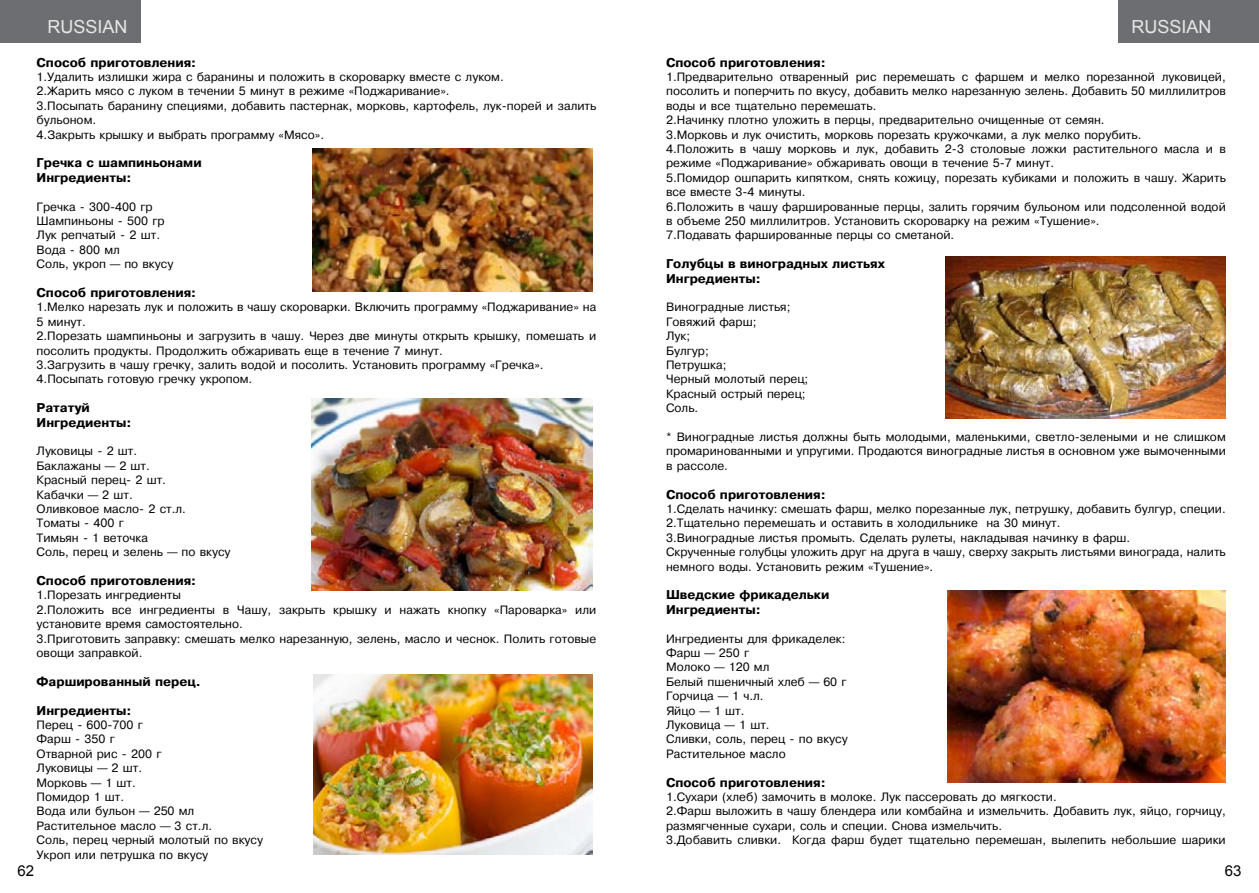
<style>
.page{position:relative;width:1259px;height:893px;background:#fff}
.page>*{position:absolute;margin:0;border:0;box-sizing:border-box;transform-origin:0 0}
.t1{font:18px "Arial";color:#e6e7e8}
.t2{font:15px "Arial";color:#000}
.t3{font:12px/14.4px "Pragmatica Cyrillic";color:#000}
.t4{font:700 12px/14.4px "Pragmatica";color:#000}
</style>
<div class="page">
<div style="left:0;top:0;width:140px;height:43px;background:#6d6e71"></div>
<div style="left:1118px;top:0;width:141px;height:43px;background:#6d6e71"></div>
<img style="left:313px;top:674px;width:279px;height:181px">
<img style="left:311px;top:399px;width:282px;height:191px">
<img style="left:312px;top:149px;width:281px;height:143px">
<img style="left:946px;top:257px;width:279px;height:161px">
<img style="left:947px;top:590px;width:278px;height:193px">
<h1 class="t1" style="left:48px;top:14px;width:82px">RUSSIAN</h1>
<h1 class="t1" style="left:1131px;top:14px;width:82px">RUSSIAN</h1>
<p class="t4" style="left:37px;top:55px;width:161px">Способ приготовления:</p>
<p class="t3" style="left:37px;top:70px;width:561px">1.Удалить излишки жира с баранины и положить в скороварку вместе с луком.<br>2.Жарить мясо с луком в течении 5 минут в режиме «Поджаривание».<br>3.Посыпать баранину специями, добавить пастернак, морковь, картофель, лук-порей и залить бульоном.<br>4.Закрыть крышку и выбрать программу «Мясо».</p>
<p class="t4" style="left:37px;top:156px;width:167px">Гречка с шампиньонами<br>Ингредиенты:</p>
<p class="t3" style="left:37px;top:200px;width:138px">Гречка - 300-400 гр<br>Шампиньоны - 500 гр<br>Лук репчатый - 2 шт.<br>Вода - 800 мл<br>Соль, укроп — по вкусу</p>
<p class="t4" style="left:37px;top:285px;width:161px">Способ приготовления:</p>
<p class="t3" style="left:37px;top:300px;width:561px">1.Мелко нарезать лук и положить в чашу скороварки. Включить программу «Поджаривание» на 5 минут.<br>2.Порезать шампиньоны и загрузить в чашу. Через две минуты открыть крышку, помешать и посолить продукты. Продолжить обжаривать еще в течение 7 минут.<br>3.Загрузить в чашу гречку, залить водой и посолить. Установить программу «Гречка».<br>4.Посыпать готовую гречку укропом.</p>
<p class="t4" style="left:37px;top:401px;width:96px">Рататуй<br>Ингредиенты:</p>
<p class="t3" style="left:37px;top:444px;width:195px">Луковицы - 2 шт.<br>Баклажаны — 2 шт.<br>Красный перец- 2 шт.<br>Кабачки — 2 шт.<br>Оливковое масло- 2 ст.л.<br>Томаты - 400 г<br>Тимьян - 1 веточка<br>Соль, перец и зелень — по вкусу</p>
<p class="t4" style="left:37px;top:573px;width:161px">Способ приготовления:</p>
<p class="t3" style="left:37px;top:588px;width:561px">1.Порезать ингредиенты<br>2.Положить все ингредиенты в Чашу, закрыть крышку и нажать кнопку «Пароварка» или установите время самостоятельно.<br>3.Приготовить заправку: смешать мелко нарезанную, зелень, масло и чеснок. Полить готовые овощи заправкой.</p>
<p class="t4" style="left:37px;top:674px;width:165px">Фаршированный перец.</p>
<p class="t4" style="left:37px;top:703px;width:96px">Ингредиенты:</p>
<p class="t3" style="left:37px;top:718px;width:228px">Перец - 600-700 г<br>Фарш - 350 г<br>Отварной рис - 200 г<br>Луковицы — 2 шт.<br>Морковь — 1 шт.<br>Помидор 1 шт.<br>Вода или бульон — 250 мл<br>Растительное масло — 3 ст.л.<br>Соль, перец черный молотый по вкусу<br>Укроп или петрушка по вкусу</p>
<p class="t4" style="left:666px;top:55px;width:161px">Способ приготовления:</p>
<p class="t3" style="left:666px;top:70px;width:561px">1.Предварительно отваренный рис перемешать с фаршем и мелко порезанной луковицей, посолить и поперчить по вкусу, добавить мелко нарезанную зелень. Добавить 50 миллилитров воды и все тщательно перемешать.<br>2.Начинку плотно уложить в перцы, предварительно очищенные от семян.<br>3.Морковь и лук очистить, морковь порезать кружочками, а лук мелко порубить.<br>4.Положить в чашу морковь и лук, добавить 2-3 столовые ложки растительного масла и в режиме «Поджаривание» обжаривать овощи в течение 5-7 минут.<br>5.Помидор ошпарить кипятком, снять кожицу, порезать кубиками и положить в чашу. Жарить все вместе 3-4 минуты.<br>6.Положить в чашу фаршированные перцы, залить горячим бульоном или подсоленной водой в объеме 250 миллилитров. Установить скороварку на режим «Тушение».<br>7.Подавать фаршированные перцы со сметаной.</p>
<p class="t4" style="left:666px;top:257px;width:220px">Голубцы в виноградных листьях<br>Ингредиенты:</p>
<p class="t3" style="left:666px;top:300px;width:144px">Виноградные листья;<br>Говяжий фарш;<br>Лук;<br>Булгур;<br>Петрушка;<br>Черный молотый перец;<br>Красный острый перец;<br>Соль.</p>
<p class="t3" style="left:666px;top:430px;width:561px;text-align:justify">* Виноградные листья должны быть молодыми, маленькими, светло-зелеными и не слишком промаринованными и упругими. Продаются виноградные листья в основном уже вымоченными в рассоле.</p>
<p class="t4" style="left:666px;top:487px;width:161px">Способ приготовления:</p>
<p class="t3" style="left:666px;top:502px;width:561px">1.Сделать начинку: смешать фарш, мелко порезанные лук, петрушку, добавить булгур, специи.<br>2.Тщательно перемешать и оставить в холодильнике на 30 минут.<br>3.Виноградные листья промыть. Сделать рулеты, накладывая начинку в фарш.<br>Скрученные голубцы уложить друг на друга в чашу, сверху закрыть листьями винограда, налить немного воды. Установить режим «Тушение».</p>
<p class="t4" style="left:666px;top:588px;width:165px">Шведские фрикадельки<br>Ингредиенты:</p>
<p class="t3" style="left:666px;top:632px;width:183px">Ингредиенты для фрикаделек:<br>Фарш — 250 г<br>Молоко — 120 мл<br>Белый пшеничный хлеб — 60 г<br>Горчица — 1 ч.л.<br>Яйцо — 1 шт.<br>Луковица — 1 шт.<br>Сливки, соль, перец - по вкусу<br>Растительное масло</p>
<p class="t4" style="left:666px;top:775px;width:161px">Способ приготовления:</p>
<p class="t3" style="left:666px;top:790px;width:561px">1.Сухари (хлеб) замочить в молоке. Лук пассеровать до мягкости.<br>2.Фарш выложить в чашу блендера или комбайна и измельчить. Добавить лук, яйцо, горчицу, размягченные сухари, соль и специи. Снова измельчить.<br>3.Добавить сливки. Когда фарш будет тщательно перемешан, вылепить небольшие шарики</p>
<p class="t2" style="left:17px;top:861px;width:18px">62</p>
<p class="t2" style="left:1225px;top:861px;width:18px">63</p>
</div>
